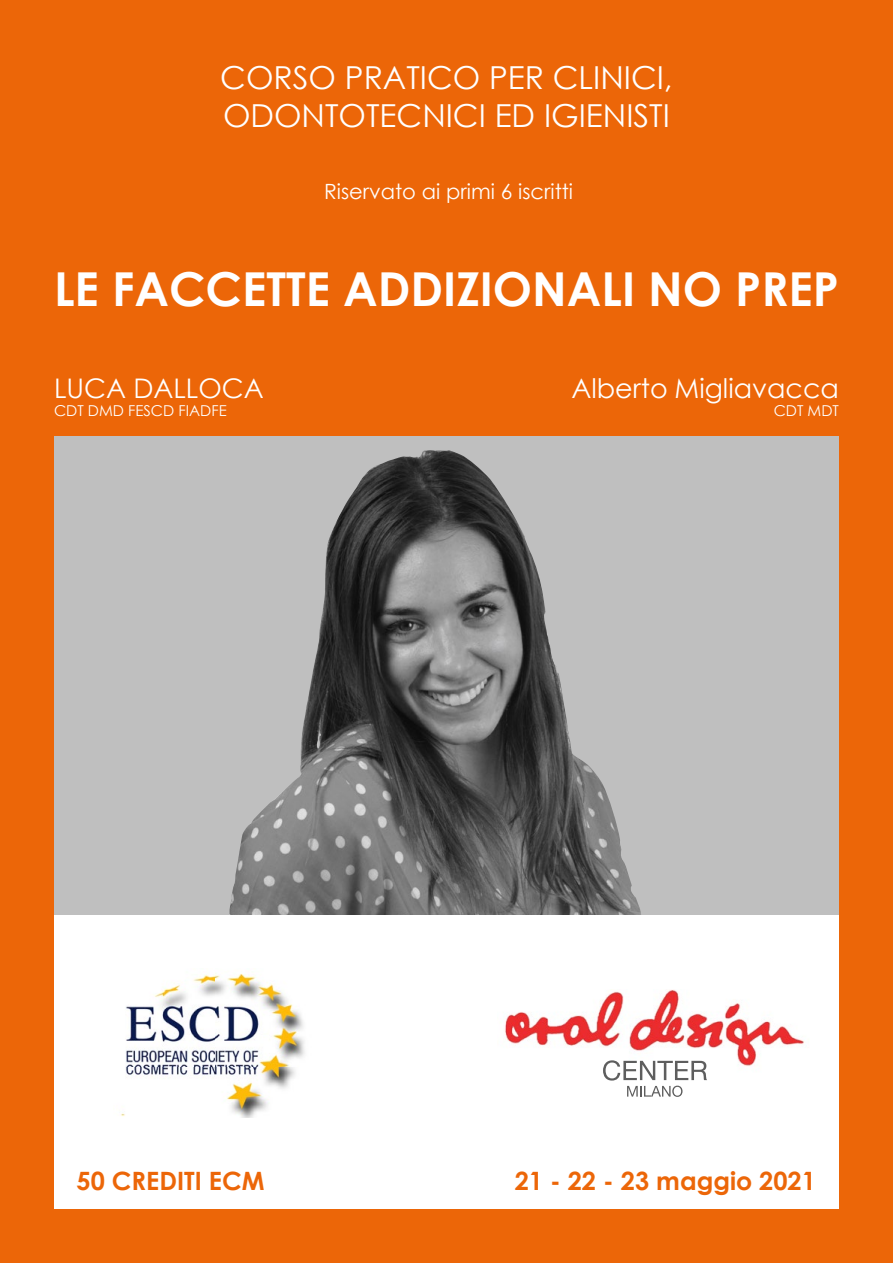
<style>
.page{position:relative;width:893px;height:1263px;background:#ec6608}
.page>*{position:absolute;margin:0;border:0;box-sizing:border-box;transform-origin:0 0}
.t1{font:700 46.8px "Century Gothic";color:#fff}
.t2{font:31.65px/38px "Century Gothic";color:#fff}
.t3{font:27px "Century Gothic";color:#fff}
.t4{font:700 25.2px "Century Gothic";color:#ec6608}
.t5{font:21px "Century Gothic";color:#fff}
.t6{font:15px "Century Gothic";color:#fff}
</style>
<div class="page">
<div style="left:54px;top:436px;width:785px;height:479px;background:#bfbfbf"></div>
<img style="left:230px;top:450px;width:411px;height:465px">
<div style="left:54px;top:915px;width:785px;height:294px;background:#fff"></div>
<img style="left:121px;top:973px;width:184px;height:144px">
<img style="left:505px;top:989px;width:299px;height:77px">
<svg style="left:603px;top:1060px;width:104px;height:20px"></svg>
<svg style="left:627px;top:1086px;width:55px;height:11px"></svg>
<p class="t2" style="left:220px;top:58px;width:454px">CORSO PRATICO PER CLINICI,<br>ODONTOTECNICI ED IGIENISTI</p>
<p class="t5" style="left:324px;top:177px;width:250px">Riservato ai primi 6 iscritti</p>
<h1 class="t1" style="left:54px;top:253px;width:787px">LE FACCETTE ADDIZIONALI NO PREP</h1>
<p class="t3" style="left:54px;top:369px;width:211px">LUCA DALLOCA</p>
<p class="t6" style="left:54px;top:400px;width:174px">CDT DMD FESCD FIADFE</p>
<p class="t3" style="left:571px;top:369px;width:269px">Alberto Migliavacca</p>
<p class="t6" style="left:774px;top:400px;width:67px">CDT MDT</p>
<p class="t4" style="left:77px;top:1161px;width:189px">50 CREDITI ECM</p>
<p class="t4" style="left:515px;top:1161px;width:303px">21 - 22 - 23 maggio 2021</p>
</div>
